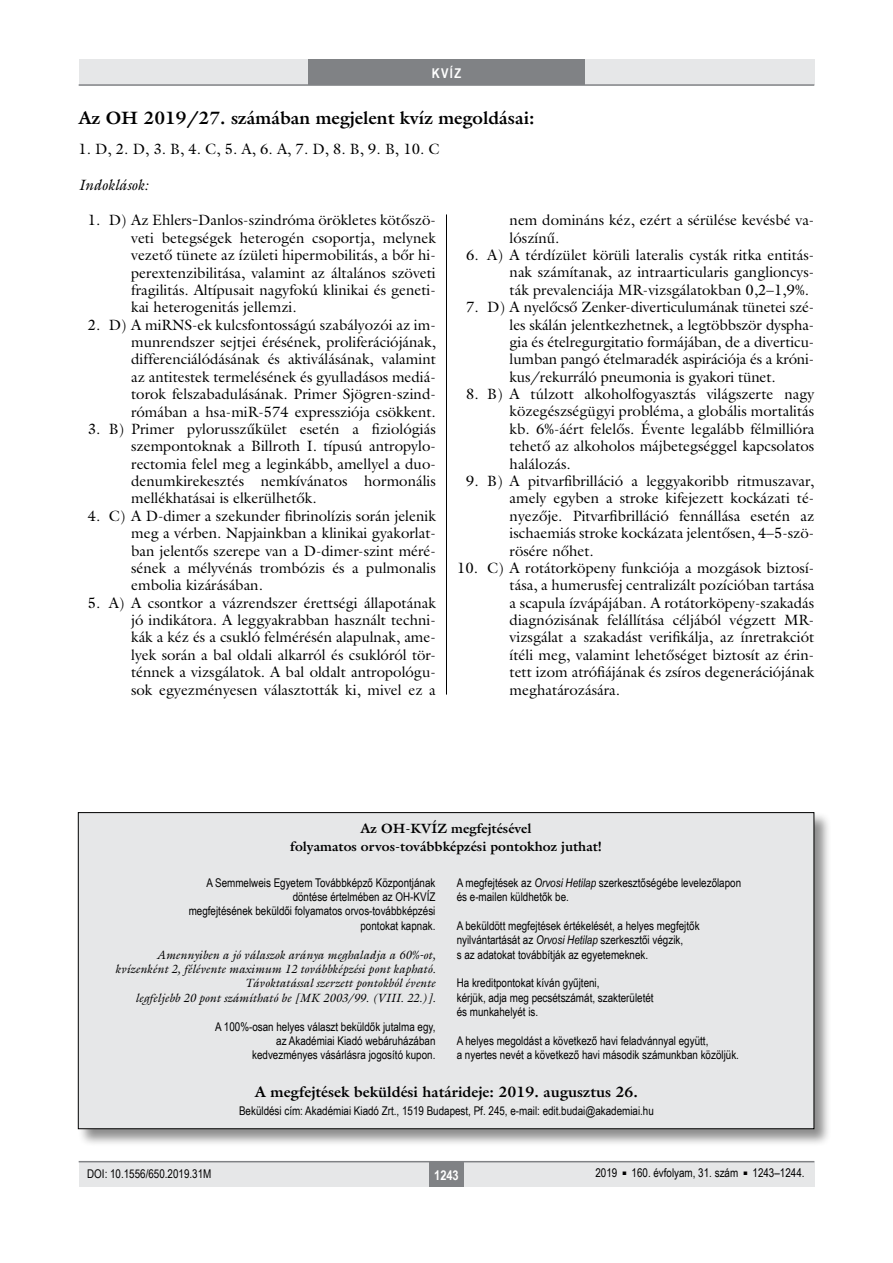
<style>
.page{position:relative;width:893px;height:1263px;background:#fff}
.page>*{position:absolute;margin:0;border:0;box-sizing:border-box;transform-origin:0 0}
.alcimbold{font:700 18px "Galliard Reg";color:#000}
.Body_tompa{font:15px/17.4px "Galliard Reg";color:#000;text-align:justify}
.Rendezvenyek{font:700 15px "Galliard Reg";color:#000}
.Body_tompa-2{font:italic 15px "Galliard Reg";color:#000}
.Rendezvenyek-2{font:700 13.5px/18px "Galliard Reg";color:#000;text-align:center}
.t1{font:700 13.5px "Arial Narrow";letter-spacing:.05em;color:#fff}
.Rendezvenyek-3{font:12px/14.4px "Arial Narrow";color:#000;text-align:right}
.Rendezvenyek-4{font:italic 12px/14.4px "Galliard Reg";color:#000;text-align:right}
.pagina{font:12px "Arial Narrow";color:#000}
.s1{font-family:"Minion Pro"}
.s2{font-style:italic}
</style>
<div class="page">
<div style="left:79px;top:1161px;width:735px;height:25px;background:#e6e7e8"></div>
<div style="left:429px;top:1161px;width:34px;height:25px;background:#808285"></div>
<hr style="left:79px;top:1161px;width:735px;height:1px;background:#808285">
<div style="left:79px;top:60px;width:735px;height:25px;background:#e6e7e8"></div>
<div style="left:308px;top:60px;width:277px;height:25px;background:#808285"></div>
<hr style="left:79px;top:84px;width:735px;height:2px;background:#808285">
<hr style="left:446px;top:214px;width:1px;height:480px;background:#000">
<div style="left:77px;top:812px;width:755px;height:334px;background:#000;opacity:.45"></div>
<div style="left:78px;top:813px;width:736px;height:316px;background:#e6e7e8"></div>
<p class="t1" style="left:432px;top:63px;width:31px">KVÍZ</p>
<p class="alcimbold" style="left:78px;top:106px;width:458px">Az OH 2019/27. számában megjelent kvíz megoldásai:</p>
<p class="Body_tompa" style="left:78px;top:140px;width:363px">1. D, 2. D, 3. B, 4. C, 5. A, 6. A, 7. D, 8. B, 9. B, 10. C</p>
<p class="Body_tompa-2" style="left:78px;top:175px;width:71px">Indoklások:</p>
<p class="Body_tompa" style="left:131px;top:211px;width:306px;text-indent:-43px">1. D) Az Ehlers<span class="s1">‒</span>Danlos-szindróma örökletes kötőszö&shy;veti betegségek heterogén csoportja, melynek vezető tünete az ízületi hipermobilitás, a bőr hi&shy;perextenzibilitása, valamint az általános szöveti fragilitás. Altípusait nagyfokú klinikai és geneti&shy;kai heterogenitás jellemzi.</p>
<p class="Body_tompa" style="left:131px;top:316px;width:306px;text-indent:-43px">2. D) A miRNS-ek kulcsfontosságú szabályozói az im&shy;munrendszer sejtjei érésének, proliferációjának, differenciálódásának és aktiválásának, valamint az antitestek termelésének és gyulladásos mediá&shy;torok felszabadulásának. Primer Sjögren-szind&shy;rómában a hsa-miR-574 expressziója csökkent.</p>
<p class="Body_tompa" style="left:131px;top:420px;width:306px;text-align:left;text-indent:-43px">3. B) Primer pylorusszűkület esetén a fiziológiás szempontoknak a Billroth I. típusú antropylo&shy;rectomia felel meg a leginkább, amellyel a duo&shy;denumkirekesztés nemkívánatos hormonális mellékhatásai is elkerülhetők.</p>
<p class="Body_tompa" style="left:131px;top:507px;width:306px;text-indent:-43px">4. C) A D-dimer a szekunder fibrinolízis során jelenik meg a vérben. Napjainkban a klinikai gyakorlat&shy;ban jelentős szerepe van a D-dimer-szint méré&shy;sének a mélyvénás trombózis és a pulmonalis embolia kizárásában.</p>
<p class="Body_tompa" style="left:131px;top:594px;width:306px;text-indent:-43px">5. A) A csontkor a vázrendszer érettségi állapotának jó indikátora. A leggyakrabban használt techni&shy;kák a kéz és a csukló felmérésén alapulnak, ame&shy;lyek során a bal oldali alkarról és csuklóról tör&shy;ténnek a vizsgálatok. A bal oldalt antropológu&shy;sok egyezményesen választották ki, mivel ez a</p>
<p class="Body_tompa" style="left:510px;top:211px;width:306px">nem domináns kéz, ezért a sérülése kevésbé va&shy;lószínű.</p>
<p class="Body_tompa" style="left:510px;top:246px;width:306px;text-indent:-43px">6. A) A térdízület körüli lateralis cysták ritka entitás&shy;nak számítanak, az intraarticularis ganglioncys&shy;ták prevalenciája MR-vizsgálatokban 0,2–1,9%.</p>
<p class="Body_tompa" style="left:510px;top:298px;width:306px;text-indent:-43px">7. D) A nyelőcső Zenker-diverticulumának tünetei szé&shy;les skálán jelentkezhetnek, a legtöbbször dyspha&shy;gia és ételregurgitatio formájában, de a diverticu&shy;lumban pangó ételmaradék aspirációja és a króni&shy;kus/rekurráló pneumonia is gyakori tünet.</p>
<p class="Body_tompa" style="left:510px;top:385px;width:306px;text-indent:-43px">8. B) A túlzott alkoholfogyasztás világszerte nagy közegészségügyi probléma, a globális mortalitás kb. 6%-áért felelős. Évente legalább félmillióra tehető az alkoholos májbetegséggel kapcsolatos halálozás.</p>
<p class="Body_tompa" style="left:510px;top:472px;width:306px;text-indent:-43px">9. B) A pitvarfibrilláció a leggyakoribb ritmuszavar, amely egyben a stroke kifejezett kockázati té&shy;nyezője. Pitvarfibrilláció fennállása esetén az ischaemiás stroke kockázata jelentősen, 4–5-szö&shy;rösére nőhet.</p>
<p class="Body_tompa" style="left:510px;top:559px;width:306px;text-indent:-52px">10. C) A rotátorköpeny funkciója a mozgások biztosí&shy;tása, a humerusfej centralizált pozícióban tartása a scapula ízvápájában. A rotátorköpeny-szakadás diagnózisának felállítása céljából végzett MR&shy;vizsgálat a szakadást verifikálja, az ínretrakciót ítéli meg, valamint lehetőséget biztosít az érin&shy;tett izom atrófiájának és zsíros degenerációjának meghatározására.</p>
<p class="Rendezvenyek-2" style="left:290px;top:819px;width:313px">Az OH-KVÍZ megfejtésével<br>folyamatos orvos-továbbképzési pontokhoz juthat!</p>
<p class="Rendezvenyek-3" style="left:206px;top:875px;width:231px">A Semmelweis Egyetem Továbbképző Központjának</p>
<p class="Rendezvenyek-3" style="left:293px;top:889px;width:144px">döntése értelmében az OH-KVÍZ</p>
<p class="Rendezvenyek-3" style="left:189px;top:903px;width:248px">megfejtésének beküldői folyamatos orvos-továbbképzési</p>
<p class="Rendezvenyek-3" style="left:360px;top:918px;width:76px">pontokat kapnak.</p>
<p class="Rendezvenyek-4" style="left:115px;top:947px;width:322px">Amennyiben a jó válaszok aránya meghaladja a 60%-ot, kvízenként 2, félévente maximum 12 továbbképzési pont kapható.<br>Távoktatással szerzett pontokból évente<br>legfeljebb 20 pont számítható be [MK 2003/99. (VIII. 22.)].</p>
<p class="Rendezvenyek-3" style="left:215px;top:1019px;width:222px">A 100%-osan helyes választ beküldők jutalma egy, az Akadémiai Kiadó webáruházában kedvezményes vásárlásra jogosító kupon.</p>
<p class="Rendezvenyek-3" style="left:457px;top:875px;width:286px;text-align:left">A megfejtések az <span class="s2">Orvosi Hetilap</span> szerkesztőségébe levelezőlapon és e-mailen küldhetők be.</p>
<p class="Rendezvenyek-3" style="left:457px;top:918px;width:244px">A beküldött megfejtések értékelését, a helyes megfejtők</p>
<p class="Rendezvenyek-3" style="left:457px;top:932px;width:228px">nyilvántartását az <span class="s2">Orvosi Hetilap</span> szerkesztői végzik,</p>
<p class="Rendezvenyek-3" style="left:457px;top:947px;width:193px">s az adatokat továbbítják az egyetemeknek.</p>
<p class="Rendezvenyek-3" style="left:457px;top:975px;width:144px">Ha kreditpontokat kíván gyűjteni,</p>
<p class="Rendezvenyek-3" style="left:457px;top:990px;width:198px">kérjük, adja meg pecsétszámát, szakterületét</p>
<p class="Rendezvenyek-3" style="left:457px;top:1004px;width:83px">és munkahelyét is.</p>
<p class="Rendezvenyek-3" style="left:457px;top:1033px;width:253px">A helyes megoldást a következő havi feladvánnyal együtt,</p>
<p class="Rendezvenyek-3" style="left:457px;top:1047px;width:284px">a nyertes nevét a következő havi második számunkban közöljük.</p>
<p class="Rendezvenyek" style="left:255px;top:1082px;width:385px">A megfejtések beküldési határideje: 2019. augusztus 26.</p>
<p class="Rendezvenyek-3" style="left:239px;top:1103px;width:416px">Beküldési cím: Akadémiai Kiadó Zrt., 1519 Budapest, Pf. 245, e-mail: edit.budai@akademiai.hu</p>
<p class="pagina" style="left:87px;top:1165px;width:126px">DOI: 10.1556/650.2019.31M</p>
<p class="t1" style="left:434px;top:1165px;width:26px">1243</p>
<p class="Rendezvenyek-3" style="left:595px;top:1165px;width:211px">2019 <sup>■</sup> 160. évfolyam, 31. szám <sup>■</sup> 1243–1244.</p>
</div>
